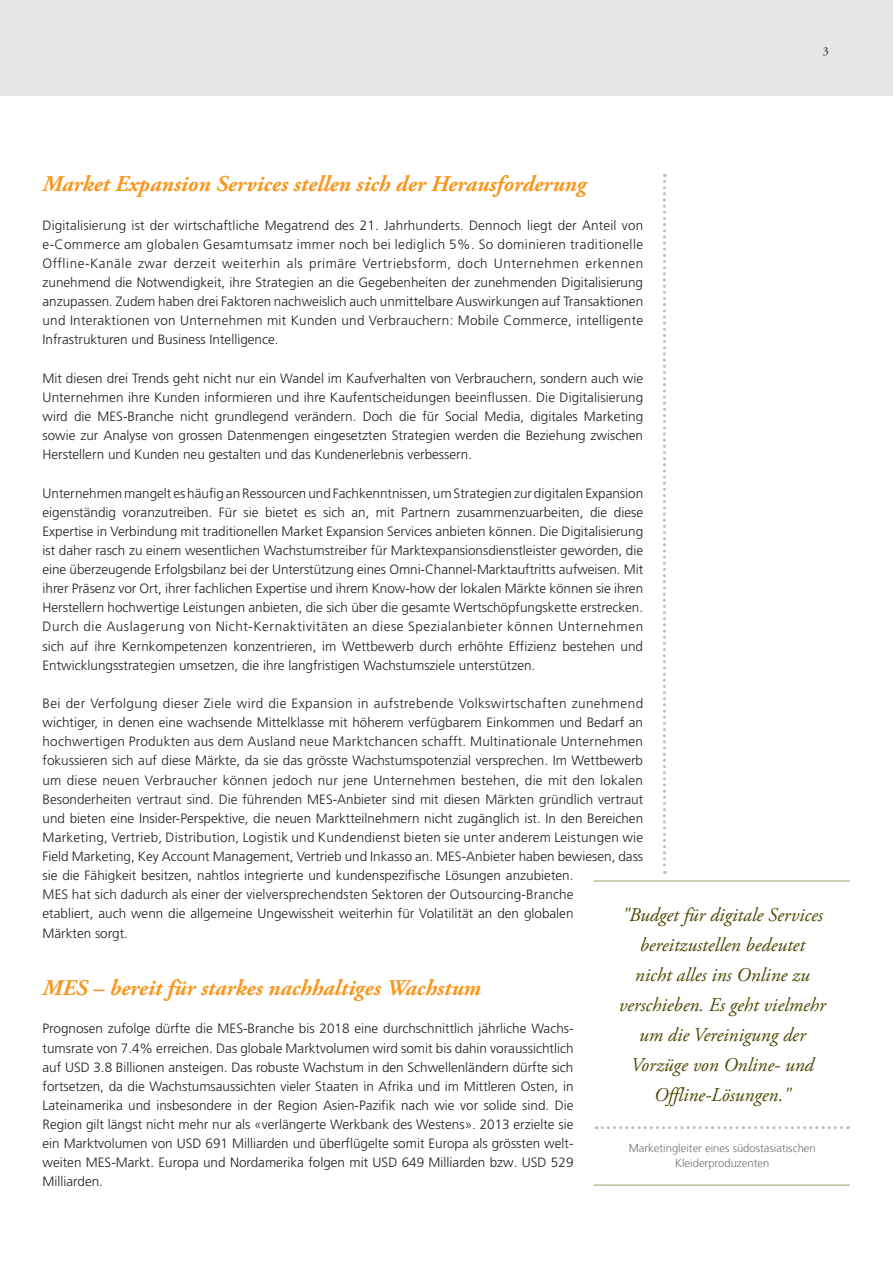
<style>
.page{position:relative;width:893px;height:1263px;background:#fff}
.page>*{position:absolute;margin:0;border:0;box-sizing:border-box;transform-origin:0 0}
.t1{font:italic 700 22.5px "Adobe Garamond Pro";color:#f7971d}
.t2{font:italic 19.5px/30px "Adobe Garamond Pro";color:#4b4700;text-align:center}
.t3{font:300 13.5px/19.2px "Frutiger LT Pro";color:#231f20;text-align:justify}
.t4{font:12px "Adobe Garamond Pro";color:#231f20}
.t5{font:300 11.25px/15px "Frutiger LT Com";color:#6c6d70;text-align:center}
</style>
<div class="page">
<div style="left:0;top:0;width:893px;height:96px;background:#e6e7e9"></div>
<svg style="left:663px;top:174px;width:3px;height:700px"></svg>
<hr style="left:594px;top:880px;width:256px;height:2px;background:#c4bf9a">
<svg style="left:596px;top:1126px;width:252px;height:3px"></svg>
<hr style="left:594px;top:1184px;width:256px;height:2px;background:#c4bf9a">
<h1 class="t1" style="left:43px;top:171px;width:545px">Market Expansion Services stellen sich der Herausforderung</h1>
<p class="t4" style="left:823px;top:44px;width:7px">3</p>
<p class="t3" style="left:43px;top:215px;width:602px">Digitalisierung ist der wirtschaftliche Megatrend des 21. Jahrhunderts. Dennoch liegt der Anteil von e-Commerce am globalen Gesamtumsatz immer noch bei lediglich 5%. So dominieren traditionelle Offline-Kanäle zwar derzeit weiterhin als primäre Vertriebsform, doch Unternehmen erkennen zunehmend die Notwendigkeit, ihre Strategien an die Gegebenheiten der zunehmenden Digitalisierung anzupassen. Zudem haben drei Faktoren nachweislich auch unmittelbare Auswirkungen auf Transaktionen und Interaktionen von Unternehmen mit Kunden und Verbrauchern: Mobile Commerce, intelligente Infrastrukturen und Business Intelligence.</p>
<p class="t3" style="left:43px;top:368px;width:602px">Mit diesen drei Trends geht nicht nur ein Wandel im Kaufverhalten von Verbrauchern, sondern auch wie Unternehmen ihre Kunden informieren und ihre Kaufentscheidungen beeinflussen. Die Digitalisierung wird die MES-Branche nicht grundlegend verändern. Doch die für Social Media, digitales Marketing sowie zur Analyse von grossen Datenmengen eingesetzten Strategien werden die Beziehung zwischen Herstellern und Kunden neu gestalten und das Kundenerlebnis verbessern.</p>
<p class="t3" style="left:43px;top:483px;width:602px">Unternehmen mangelt es häufig an Ressourcen und Fachkenntnissen, um Strategien zur digitalen Expansion eigenständig voranzutreiben. Für sie bietet es sich an, mit Partnern zusammenzuarbeiten, die diese Expertise in Verbindung mit traditionellen Market Expansion Services anbieten können. Die Digitalisierung ist daher rasch zu einem wesentlichen Wachstumstreiber für Marktexpansionsdienstleister geworden, die eine überzeugende Erfolgsbilanz bei der Unterstützung eines Omni-Channel-Marktauftritts aufweisen. Mit ihrer Präsenz vor Ort, ihrer fachlichen Expertise und ihrem Know-how der lokalen Märkte können sie ihren Herstellern hochwertige Leistungen anbieten, die sich über die gesamte Wertschöpfungskette erstrecken.<br>Durch die Auslagerung von Nicht-Kernaktivitäten an diese Spezialanbieter können Unternehmen sich auf ihre Kernkompetenzen konzentrieren, im Wettbewerb durch erhöhte Effizienz bestehen und Entwicklungsstrategien umsetzen, die ihre langfristigen Wachstumsziele unterstützen.</p>
<p class="t3" style="left:43px;top:694px;width:602px;text-align:left">Bei der Verfolgung dieser Ziele wird die Expansion in aufstrebende Volkswirtschaften zunehmend wichtiger, in denen eine wachsende Mittelklasse mit höherem verfügbarem Einkommen und Bedarf an hochwertigen Produkten aus dem Ausland neue Marktchancen schafft. Multinationale Unternehmen fokussieren sich auf diese Märkte, da sie das grösste Wachstumspotenzial versprechen. Im Wettbewerb um diese neuen Verbraucher können jedoch nur jene Unternehmen bestehen, die mit den lokalen Besonderheiten vertraut sind. Die führenden MES-Anbieter sind mit diesen Märkten gründlich vertraut und bieten eine Insider-Perspektive, die neuen Marktteilnehmern nicht zugänglich ist. In den Bereichen Marketing, Vertrieb, Distribution, Logistik und Kundendienst bieten sie unter anderem Leistungen wie Field Marketing, Key Account Management, Vertrieb und Inkasso an. MES-Anbieter haben bewiesen, dass sie die Fähigkeit besitzen, nahtlos integrierte und kundenspezifische Lösungen anzubieten.<br>MES hat sich dadurch als einer der vielversprechendsten Sektoren der Outsourcing-Branche<br>etabliert, auch wenn die allgemeine Ungewissheit weiterhin für Volatilität an den globalen<br>Märkten sorgt.</p>
<h1 class="t1" style="left:43px;top:975px;width:440px">MES – bereit für starkes nachhaltiges Wachstum</h1>
<p class="t3" style="left:43px;top:1019px;width:533px">Prognosen zufolge dürfte die MES-Branche bis 2018 eine durchschnittlich jährliche Wachs&shy;tumsrate von 7.4% erreichen. Das globale Marktvolumen wird somit bis dahin voraussichtlich auf USD 3.8 Billionen ansteigen. Das robuste Wachstum in den Schwellenländern dürfte sich fortsetzen, da die Wachstumsaussichten vieler Staaten in Afrika und im Mittleren Osten, in Lateinamerika und insbesondere in der Region Asien-Pazifik nach wie vor solide sind. Die Region gilt längst nicht mehr nur als «verlängerte Werkbank des Westens». 2013 erzielte sie ein Marktvolumen von USD 691 Milliarden und überflügelte somit Europa als grössten welt&shy;weiten MES-Markt. Europa und Nordamerika folgen mit USD 649 Milliarden bzw. USD 529<br>Milliarden.</p>
<h2 class="t2" style="left:619px;top:901px;width:208px">"Budget für digitale Services bereitzustellen bedeutet<br>nicht alles ins Online zu verschieben. Es geht vielmehr um die Vereinigung der<br>Vorzüge von Online- und<br>Offline-Lösungen."</h2>
<p class="t5" style="left:629px;top:1141px;width:188px">Marketingleiter eines südostasiatischen<br>Kleiderproduzenten</p>
</div>
